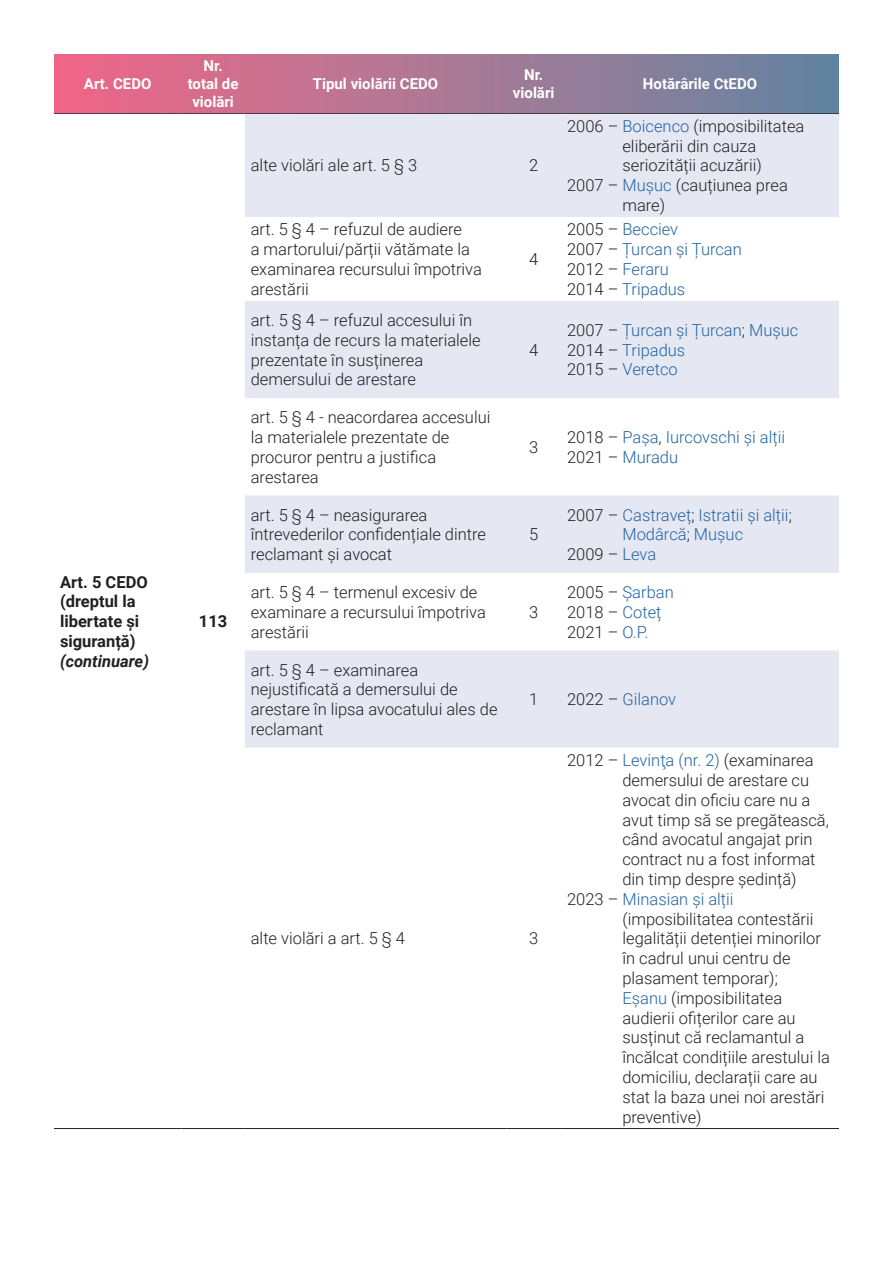
<style>
.page{position:relative;width:893px;height:1263px;background:#fff}
.page>*{position:absolute;margin:0;border:0;box-sizing:border-box;transform-origin:0 0}
.t1{font:300 16.5px/19.8px "Roboto";color:#231f20}
.t2{font:300 16.5px/19.8px "Roboto";color:#2164a3;text-align:center}
.t3{font:700 16.5px/19.8px "Roboto";color:#231f20}
.tabel{font:700 15px/18px "Roboto";color:#fff;text-align:center}
.s1{font-style:italic}
.s2{color:#2164a3}
.s3{color:#231f20}
</style>
<div class="page">
<svg style="left:245px;top:114px;width:594px;height:634px;fill:#e5e8f2"></svg>
<hr style="left:54px;top:1128px;width:127px;height:1px;background:#231f20">
<hr style="left:181px;top:1128px;width:64px;height:1px;background:#231f20">
<hr style="left:245px;top:1128px;width:261px;height:1px;background:#231f20">
<hr style="left:506px;top:1128px;width:55px;height:1px;background:#231f20">
<hr style="left:561px;top:1128px;width:278px;height:1px;background:#231f20">
<hr style="left:54px;top:113px;width:127px;height:1px;background:#231f20">
<hr style="left:181px;top:113px;width:64px;height:1px;background:#231f20">
<hr style="left:245px;top:113px;width:261px;height:1px;background:#231f20">
<hr style="left:506px;top:113px;width:55px;height:1px;background:#231f20">
<hr style="left:561px;top:113px;width:278px;height:1px;background:#231f20">
<svg style="left:54px;top:54px;width:785px;height:59px;background:#aa7694"></svg>
<p class="tabel" style="left:84px;top:74px;width:69px">Art. CEDO</p>
<p class="t3" style="left:60px;top:571px;width:89px">Art. 5 CEDO</p>
<p class="t3" style="left:60px;top:591px;width:91px">(dreptul la libertate şi siguranță) <span class="s1">(continuare)</span></p>
<p class="tabel" style="left:188px;top:56px;width:52px">Nr. total de violări</p>
<p class="t3" style="left:199px;top:611px;width:30px">113</p>
<p class="tabel" style="left:313px;top:74px;width:127px">Tipul violării CEDO</p>
<p class="tabel" style="left:513px;top:65px;width:43px">Nr. violări</p>
<p class="tabel" style="left:643px;top:74px;width:116px">Hotărârile CtEDO</p>
<p class="t1" style="left:251px;top:155px;width:168px">alte violări ale art. 5 § 3</p>
<p class="t1" style="left:529px;top:155px;width:11px">2</p>
<p class="t1" style="left:251px;top:219px;width:233px">art. 5 § 4 – refuzul de audiere<br>a martorului/părții vătămate la examinarea recursului împotriva arestării</p>
<p class="t1" style="left:251px;top:310px;width:231px">art. 5 § 4 – refuzul accesului în instanța de recurs la materialele prezentate în susținerea demersului de arestare</p>
<p class="t1" style="left:251px;top:407px;width:241px">art. 5 § 4 - neacordarea accesului la materialele prezentate de procuror pentru a justifica arestarea</p>
<p class="t1" style="left:251px;top:504px;width:237px">art. 5 § 4 – neasigurarea întrevederilor confidențiale dintre reclamant și avocat</p>
<p class="t1" style="left:251px;top:582px;width:237px">art. 5 § 4 – termenul excesiv de examinare a recursului împotriva arestării</p>
<p class="t1" style="left:529px;top:249px;width:11px">4</p>
<p class="t1" style="left:529px;top:339px;width:11px">4</p>
<p class="t1" style="left:529px;top:437px;width:11px">3</p>
<p class="t1" style="left:529px;top:524px;width:11px">5</p>
<p class="t1" style="left:529px;top:601px;width:11px">3</p>
<p class="t1" style="left:622px;top:115px;width:184px;text-indent:-55px">2006 – <span class="s2">Boicenco</span> (imposibilitatea eliberării din cauza seriozității acuzării)</p>
<p class="t1" style="left:622px;top:175px;width:167px;text-indent:-55px">2007 – <span class="s2">Mușuc</span> (cauțiunea prea mare)</p>
<p class="t2" style="left:567px;top:219px;width:113px"><span class="s3">2005 –</span> Becciev</p>
<p class="t2" style="left:567px;top:239px;width:176px"><span class="s3">2007 –</span> Țurcan și Țurcan</p>
<p class="t2" style="left:567px;top:259px;width:103px"><span class="s3">2012 –</span> Feraru</p>
<p class="t2" style="left:567px;top:278px;width:120px"><span class="s3">2014 –</span> Tripadus</p>
<p class="t2" style="left:567px;top:319px;width:233px"><span class="s3">2007 –</span> Țurcan și Țurcan<span class="s3">;</span> Mușuc</p>
<p class="t2" style="left:567px;top:339px;width:120px"><span class="s3">2014 –</span> Tripadus</p>
<p class="t2" style="left:567px;top:359px;width:112px"><span class="s3">2015 –</span> Veretco</p>
<p class="t2" style="left:567px;top:427px;width:219px"><span class="s3">2018 –</span> Pașa<span class="s3">,</span> Iurcovschi și alții</p>
<p class="t2" style="left:567px;top:446px;width:112px"><span class="s3">2021 –</span> Muradu</p>
<p class="t2" style="left:567px;top:504px;width:226px"><span class="s3">2007 –</span> Castraveț<span class="s3">;</span> Istratii și alții<span class="s3">;<br></span>Modârcă<span class="s3">;</span> Mușuc</p>
<p class="t1" style="left:567px;top:544px;width:91px">2009 – <span class="s2">Leva</span></p>
<p class="t2" style="left:567px;top:582px;width:108px"><span class="s3">2005 –</span> Şarban</p>
<p class="t1" style="left:567px;top:601px;width:96px">2018 – <span class="s2">Coteț</span></p>
<p class="t1" style="left:567px;top:621px;width:83px">2021 – <span class="s2">O.P.</span></p>
<p class="t1" style="left:251px;top:659px;width:248px">art. 5 § 4 – examinarea nejustificată a demersului de arestare în lipsa avocatului ales de reclamant</p>
<p class="t1" style="left:529px;top:689px;width:11px">1</p>
<p class="t2" style="left:567px;top:689px;width:110px"><span class="s3">2022 –</span> Gilanov</p>
<p class="t1" style="left:251px;top:928px;width:156px">alte violări a art. 5 § 4</p>
<p class="t1" style="left:529px;top:928px;width:11px">3</p>
<p class="t1" style="left:622px;top:750px;width:208px;text-indent:-55px">2012 – <span class="s2">Levinţa (nr. 2)</span> (examinarea demersului de arestare cu avocat din oficiu care nu a avut timp să se pregătească, când avocatul angajat prin contract nu a fost informat din timp despre ședință)</p>
<p class="t1" style="left:622px;top:888px;width:209px;text-indent:-55px">2023 – <span class="s2">Minasian și alții </span>(imposibilitatea contestării legalității detenției minorilor în cadrul unui centru de plasament temporar);<br><span class="s2">Eșanu</span> (imposibilitatea audierii ofițerilor care au susținut că reclamantul a încălcat condițiile arestului la domiciliu, declarații care au stat la baza unei noi arestări preventive)</p>
</div>
